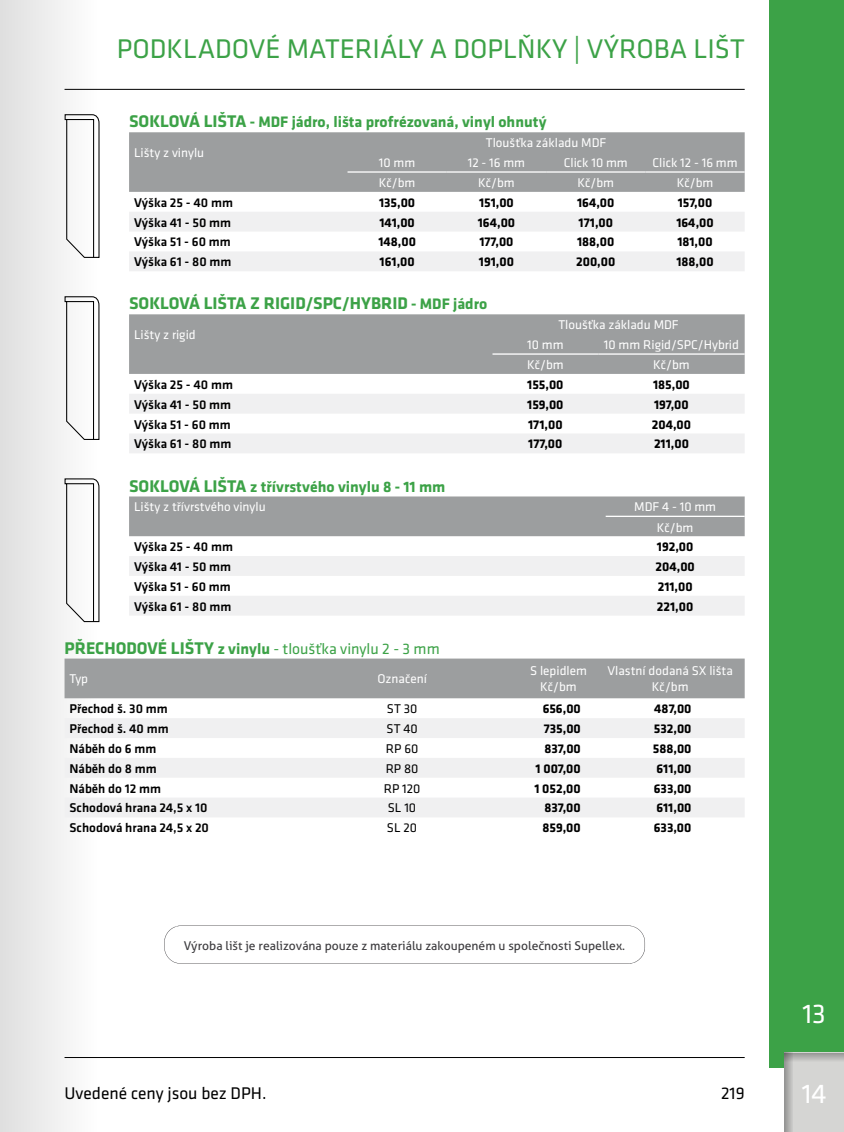
<style>
.page{position:relative;width:844px;height:1132px;background:#fff}
.page>*{position:absolute;margin:0;border:0;box-sizing:border-box;transform-origin:0 0}
.t1{font:28px "Klavika";color:#3ca247}
.t2{font:28px "Klavika";color:#fff}
.t3{font:700 17.5px "Klavika";color:#3ca247}
.t4{font:17.5px "Klavika";color:#000}
.t5{font:700 15.75px "Klavika";color:#3ca247}
.t6{font:15.75px "Klavika";color:#3ca247}
.t7{font:700 13.12px "Klavika";color:#000}
.t8{font:500 13.12px "Klavika";color:#000}
.t9{font:13.12px/15.8px "Klavika";color:#fff;text-align:center}
.t10{font:13.12px "Klavika";color:#000}
.t11{font:12.08px "Aller";color:#3e3d40}
.s1{font-size:17.5px}
.s2{font-size:15.75px}
.s3{font-weight:700;font-size:17.5px}
.s4{font-weight:700}
</style>
<div class="page">
<hr style="left:64px;top:1056px;width:680px;height:1px;background:#000">
<div style="left:0;top:0;width:100px;height:1131px;background:linear-gradient(to right,#dfdfdf,#fff)"></div>
<hr style="left:64px;top:89px;width:680px;height:1px;background:#000">
<svg style="left:64px;top:114px;width:36px;height:144px"></svg>
<svg style="left:64px;top:295px;width:36px;height:145px"></svg>
<svg style="left:64px;top:477px;width:36px;height:145px"></svg>
<div style="left:129px;top:132px;width:615px;height:60px;background:#9c9e9f"></div>
<svg style="left:129px;top:212px;width:615px;height:59px"></svg>
<hr style="left:347px;top:171px;width:99px;height:2px;background:#fff">
<hr style="left:446px;top:171px;width:100px;height:2px;background:#fff">
<hr style="left:546px;top:171px;width:99px;height:2px;background:#fff">
<hr style="left:645px;top:171px;width:99px;height:2px;background:#fff">
<div style="left:129px;top:314px;width:615px;height:60px;background:#9c9e9f"></div>
<svg style="left:129px;top:394px;width:615px;height:59px"></svg>
<hr style="left:492px;top:353px;width:106px;height:1px;background:#fff">
<hr style="left:598px;top:353px;width:146px;height:1px;background:#fff">
<div style="left:129px;top:496px;width:615px;height:40px;background:#9c9e9f"></div>
<svg style="left:129px;top:556px;width:615px;height:59px"></svg>
<hr style="left:605px;top:515px;width:139px;height:2px;background:#fff">
<div style="left:64px;top:658px;width:680px;height:40px;background:#9c9e9f"></div>
<svg style="left:64px;top:718px;width:680px;height:99px;fill:#f0f0f1"></svg>
<svg style="left:164px;top:925px;width:481px;height:38px"></svg>
<div style="left:769px;top:0;width:74px;height:1067px;background:#3ca247"></div>
<div style="left:784px;top:1052px;width:59px;height:79px;background:#d5d5d3"></div>
<svg style="left:784px;top:1061px;width:9px;height:70px"></svg>
<svg style="left:784px;top:1052px;width:59px;height:9px"></svg>
<h1 class="t1" style="left:117px;top:33px;width:629px">PODKLADOVÉ MATERIÁLY A DOPLŇKY | VÝROBA LIŠT</h1>
<p class="t5" style="left:129px;top:113px;width:419px"><span class="s1">SOKLOVÁ LIŠTA</span> - MDF jádro, lišta profrézovaná, vinyl ohnutý</p>
<p class="t9" style="left:134px;top:145px;width:72px">Lišty z vinylu</p>
<p class="t9" style="left:485px;top:135px;width:122px">Tloušťka základu MDF</p>
<p class="t9" style="left:379px;top:155px;width:38px">10 mm</p>
<p class="t9" style="left:467px;top:155px;width:59px">12 - 16 mm</p>
<p class="t9" style="left:563px;top:155px;width:66px">Click 10 mm</p>
<p class="t9" style="left:652px;top:155px;width:87px">Click 12 - 16 mm</p>
<p class="t9" style="left:379px;top:175px;width:38px">Kč/bm</p>
<p class="t9" style="left:478px;top:175px;width:38px">Kč/bm</p>
<p class="t9" style="left:577px;top:175px;width:38px">Kč/bm</p>
<p class="t9" style="left:676px;top:175px;width:38px">Kč/bm</p>
<p class="t8" style="left:134px;top:195px;width:100px">Výška 25 - 40 mm</p>
<p class="t7" style="left:379px;top:195px;width:38px">135,00</p>
<p class="t7" style="left:479px;top:195px;width:36px">151,00</p>
<p class="t7" style="left:577px;top:195px;width:39px">164,00</p>
<p class="t7" style="left:677px;top:195px;width:36px">157,00</p>
<p class="t8" style="left:134px;top:215px;width:98px">Výška 41 - 50 mm</p>
<p class="t7" style="left:379px;top:215px;width:37px">141,00</p>
<p class="t7" style="left:477px;top:215px;width:39px">164,00</p>
<p class="t7" style="left:578px;top:215px;width:36px">171,00</p>
<p class="t7" style="left:676px;top:215px;width:39px">164,00</p>
<p class="t8" style="left:134px;top:235px;width:98px">Výška 51 - 60 mm</p>
<p class="t7" style="left:378px;top:235px;width:39px">148,00</p>
<p class="t7" style="left:479px;top:235px;width:36px">177,00</p>
<p class="t7" style="left:577px;top:235px;width:39px">188,00</p>
<p class="t7" style="left:677px;top:235px;width:37px">181,00</p>
<p class="t8" style="left:134px;top:255px;width:99px">Výška 61 - 80 mm</p>
<p class="t7" style="left:379px;top:255px;width:37px">161,00</p>
<p class="t7" style="left:479px;top:255px;width:37px">191,00</p>
<p class="t7" style="left:576px;top:255px;width:41px">200,00</p>
<p class="t7" style="left:676px;top:255px;width:39px">188,00</p>
<h2 class="t3" style="left:129px;top:294px;width:359px">SOKLOVÁ LIŠTA Z RIGID/SPC/HYBRID <span class="s2">- MDF jádro</span></h2>
<p class="t9" style="left:134px;top:327px;width:63px">Lišty z rigid</p>
<p class="t9" style="left:527px;top:315px;width:153px;line-height:19.6px;text-align:left;text-indent:31px">Tloušťka základu MDF<br>10 mm</p>
<p class="t9" style="left:603px;top:336px;width:136px">10 mm Rigid/SPC/Hybrid</p>
<p class="t9" style="left:527px;top:357px;width:38px">Kč/bm</p>
<p class="t9" style="left:653px;top:357px;width:38px">Kč/bm</p>
<p class="t8" style="left:134px;top:377px;width:100px">Výška 25 - 40 mm</p>
<p class="t7" style="left:527px;top:377px;width:38px">155,00</p>
<p class="t7" style="left:653px;top:377px;width:38px">185,00</p>
<p class="t8" style="left:134px;top:397px;width:98px">Výška 41 - 50 mm</p>
<p class="t7" style="left:527px;top:397px;width:38px">159,00</p>
<p class="t7" style="left:654px;top:397px;width:36px">197,00</p>
<p class="t8" style="left:134px;top:417px;width:98px">Výška 51 - 60 mm</p>
<p class="t7" style="left:528px;top:417px;width:36px">171,00</p>
<p class="t7" style="left:651px;top:417px;width:41px">204,00</p>
<p class="t8" style="left:134px;top:436px;width:99px">Výška 61 - 80 mm</p>
<p class="t7" style="left:528px;top:436px;width:36px">177,00</p>
<p class="t7" style="left:653px;top:436px;width:36px">211,00</p>
<p class="t5" style="left:129px;top:477px;width:318px"><span class="s1">SOKLOVÁ LIŠTA</span> z třívrstvého vinylu 8 - 11 mm</p>
<p class="t9" style="left:134px;top:499px;width:133px">Lišty z třívrstvého vinylu</p>
<p class="t9" style="left:634px;top:496px;width:83px;line-height:20.5px">MDF 4 - 10 mm<br>Kč/bm</p>
<p class="t8" style="left:134px;top:539px;width:100px">Výška 25 - 40 mm</p>
<p class="t7" style="left:656px;top:539px;width:38px">192,00</p>
<p class="t8" style="left:134px;top:559px;width:98px">Výška 41 - 50 mm</p>
<p class="t7" style="left:655px;top:559px;width:41px">204,00</p>
<p class="t8" style="left:134px;top:579px;width:98px">Výška 51 - 60 mm</p>
<p class="t7" style="left:657px;top:579px;width:36px">211,00</p>
<p class="t8" style="left:134px;top:599px;width:99px">Výška 61 - 80 mm</p>
<p class="t7" style="left:656px;top:599px;width:38px">221,00</p>
<p class="t6" style="left:64px;top:639px;width:376px"><span class="s3">PŘECHODOVÉ LIŠTY</span> <span class="s4">z vinylu</span> - tloušťka vinylu 2 - 3 mm</p>
<p class="t9" style="left:69px;top:671px;width:20px">Typ</p>
<p class="t9" style="left:377px;top:671px;width:51px">Označení</p>
<p class="t9" style="left:530px;top:663px;width:58px">S lepidlem<br>Kč/bm</p>
<p class="t9" style="left:607px;top:663px;width:127px">Vlastní dodaná SX lišta<br>Kč/bm</p>
<p class="t8" style="left:69px;top:701px;width:100px">Přechod š. 30 mm</p>
<p class="t10" style="left:387px;top:701px;width:32px">ST 30</p>
<p class="t7" style="left:542px;top:701px;width:40px">656,00</p>
<p class="t7" style="left:654px;top:701px;width:39px">487,00</p>
<p class="t8" style="left:69px;top:721px;width:101px">Přechod š. 40 mm</p>
<p class="t10" style="left:386px;top:721px;width:33px">ST 40</p>
<p class="t7" style="left:543px;top:721px;width:38px">735,00</p>
<p class="t7" style="left:653px;top:721px;width:39px">532,00</p>
<p class="t8" style="left:69px;top:741px;width:88px">Náběh do 6 mm</p>
<p class="t10" style="left:386px;top:741px;width:34px">RP 60</p>
<p class="t7" style="left:544px;top:741px;width:38px">837,00</p>
<p class="t7" style="left:652px;top:741px;width:40px">588,00</p>
<p class="t8" style="left:69px;top:761px;width:89px">Náběh do 8 mm</p>
<p class="t10" style="left:385px;top:761px;width:34px">RP 80</p>
<p class="t7" style="left:535px;top:761px;width:47px">1 007,00</p>
<p class="t7" style="left:656px;top:761px;width:37px">611,00</p>
<p class="t8" style="left:69px;top:780px;width:93px">Náběh do 12 mm</p>
<p class="t10" style="left:383px;top:780px;width:38px">RP 120</p>
<p class="t7" style="left:534px;top:780px;width:48px">1 052,00</p>
<p class="t7" style="left:653px;top:780px;width:39px">633,00</p>
<p class="t8" style="left:69px;top:800px;width:139px">Schodová hrana 24,5 x 10</p>
<p class="t10" style="left:388px;top:800px;width:30px">SL 10</p>
<p class="t7" style="left:544px;top:800px;width:38px">837,00</p>
<p class="t7" style="left:656px;top:800px;width:37px">611,00</p>
<p class="t8" style="left:69px;top:820px;width:141px">Schodová hrana 24,5 x 20</p>
<p class="t10" style="left:387px;top:820px;width:32px">SL 20</p>
<p class="t7" style="left:542px;top:820px;width:40px">859,00</p>
<p class="t7" style="left:653px;top:820px;width:39px">633,00</p>
<p class="t11" style="left:184px;top:938px;width:443px">Výroba lišt je realizována pouze z materiálu zakoupeném u společnosti Supellex.</p>
<h2 class="t4" style="left:64px;top:1083px;width:203px">Uvedené ceny jsou bez DPH.</h2>
<h2 class="t4" style="left:721px;top:1083px;width:25px">219</h2>
<h1 class="t2" style="left:802px;top:998px;width:25px">13</h1>
<h1 class="t2" style="left:801px;top:1077px;width:26px">14</h1>
</div>
